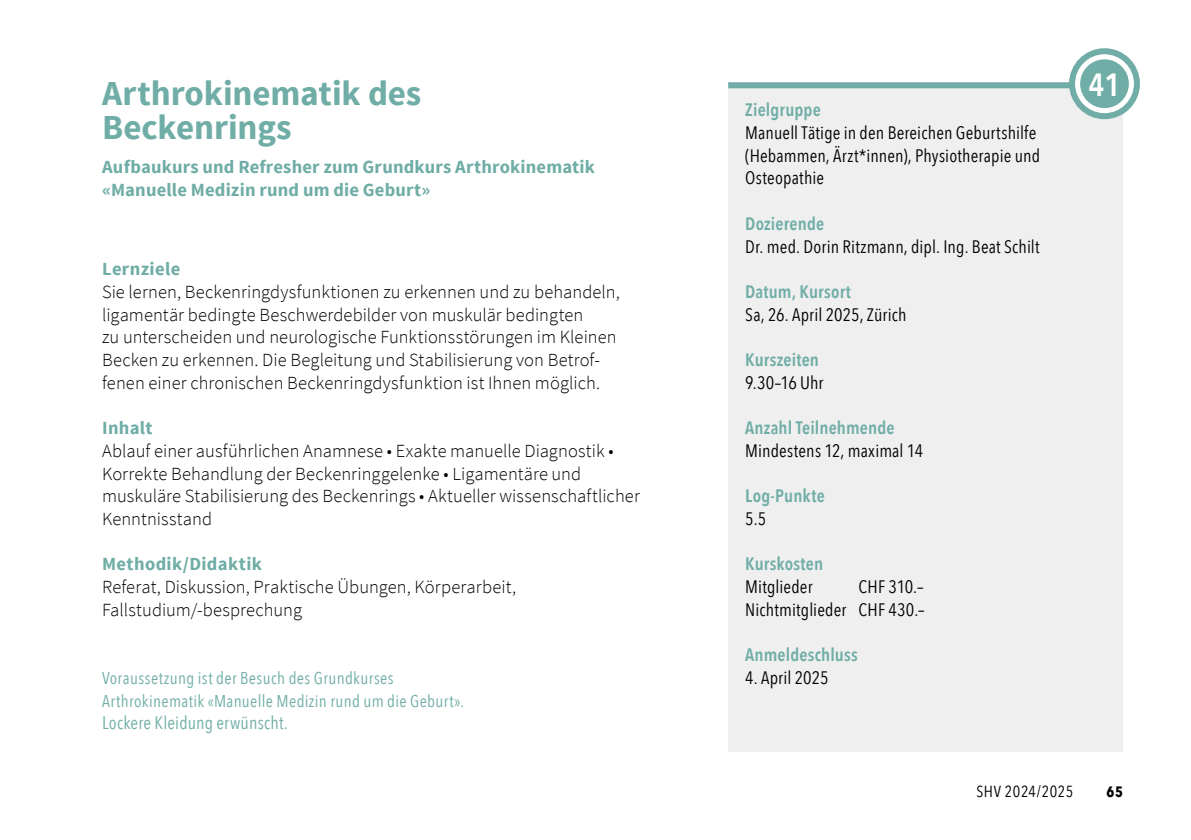
<style>
.page{position:relative;width:1191px;height:840px;background:#fff}
.page>*{position:absolute;margin:0;border:0;box-sizing:border-box;transform-origin:0 0}
.t1{font:700 35px/34px "Source Sans Pro";color:#6fada6}
.t2{font:600 32px "Avenir Next Condensed";color:#fff}
.t3{font:300 18.4px/22.6px "Source Sans Pro";letter-spacing:.005em;color:#000}
.t4{font:700 18.4px/22.6px "Source Sans Pro";letter-spacing:.01em;color:#6fada6}
.t5{font:18px/22.6px "Avenir Next Condensed";letter-spacing:.01em;color:#000}
.t6{font:600 18px "Avenir Next Condensed";letter-spacing:.01em;color:#6fada6}
.t7{font:18px "Avenir Next Condensed";letter-spacing:.01em;color:#6fada6}
.t8{font:17px/22.6px "Avenir Next Condensed";letter-spacing:.02em;color:#6fada6}
.t9{font:16px "Avenir Next Condensed";letter-spacing:.03em;color:#000}
.t10{font:700 15px "Avenir Next Condensed";color:#000}
</style>
<div class="page">
<div style="left:728px;top:82px;width:395px;height:669px;background:#efefef"></div>
<div style="left:728px;top:82px;width:361px;height:6px;background:#6fada6"></div>
<svg style="left:1072px;top:51px;width:65px;height:65px"></svg>
<div style="left:1069px;top:48px;width:71px;height:71px;border:6px solid #6fada6;border-radius:50%"></div>
<div style="left:1080px;top:59px;width:48px;height:49px;background:#6fada6;border-radius:50%"></div>
<h1 class="t1" style="left:102px;top:78px;width:321px">Arthrokinematik des<br>Beckenrings</h1>
<p class="t4" style="left:102px;top:156px;width:494px">Aufbaukurs und Refresher zum Grundkurs Arthrokinematik «Manuelle Medizin rund um die Geburt»</p>
<p class="t4" style="left:102px;top:258px;width:80px">Lernziele</p>
<p class="t3" style="left:102px;top:280px;width:519px">Sie lernen, Beckenringdysfunktionen zu erkennen und zu behandeln, ligamentär bedingte Beschwerdebilder von muskulär bedingten<br>zu -unterscheiden und neurologische Funktionsstörungen im Kleinen Becken zu erkennen. Die Begleitung und Stabilisierung von Betrof&shy;fenen -einer chronischen Beckenringdysfunktion ist Ihnen möglich.</p>
<p class="t4" style="left:102px;top:417px;width:52px">Inhalt</p>
<p class="t3" style="left:102px;top:439px;width:539px">Ablauf einer ausführlichen Anamnese • Exakte manuelle Diagnostik • Korrekte Behandlung der Beckenringgelenke • Ligamentäre und muskuläre Stabilisierung des Beckenrings • Aktueller wissenschaftlicher Kenntnisstand</p>
<p class="t4" style="left:102px;top:553px;width:161px">Methodik/Didaktik</p>
<p class="t3" style="left:102px;top:575px;width:415px">Referat, Diskussion, Praktische Übungen, Körperarbeit,<br>Fallstudium/-besprechung</p>
<p class="t8" style="left:102px;top:665px;width:363px">Voraussetzung ist der Besuch des Grundkurses<br>Arthrokinematik «Manuelle Medizin rund um die Geburt».</p>
<p class="t7" style="left:102px;top:707px;width:187px">Lockere Kleidung erwünscht.</p>
<p class="t6" style="left:745px;top:94px;width:77px">Zielgruppe</p>
<p class="t5" style="left:745px;top:120px;width:296px">Manuell Tätige in den Bereichen Geburtshilfe (Hebammen, Ärzt*innen), Physiotherapie und<br>Osteopathie</p>
<p class="t6" style="left:745px;top:208px;width:80px">Dozierende</p>
<p class="t5" style="left:745px;top:234px;width:296px">Dr. med. Dorin Ritzmann, dipl. Ing. Beat Schilt</p>
<p class="t6" style="left:745px;top:276px;width:107px">Datum, Kursort</p>
<p class="t5" style="left:745px;top:302px;width:163px">Sa, 26. April 2025, Zürich</p>
<p class="t6" style="left:745px;top:344px;width:75px">Kurszeiten</p>
<p class="t5" style="left:745px;top:370px;width:80px">9.30–16 Uhr</p>
<p class="t6" style="left:745px;top:412px;width:151px">Anzahl Teilnehmende</p>
<p class="t5" style="left:745px;top:438px;width:179px">Mindestens 12, maximal 14</p>
<p class="t6" style="left:745px;top:480px;width:81px">Log-Punkte</p>
<p class="t5" style="left:745px;top:506px;width:23px">5.5</p>
<p class="t6" style="left:745px;top:548px;width:79px">Kurskosten</p>
<p class="t5" style="left:745px;top:574px;width:69px">Mitglieder</p>
<p class="t5" style="left:745px;top:574px;width:181px;text-align:right">CHF 310.–<br>Nichtmitglieder CHF 430.–</p>
<p class="t6" style="left:745px;top:639px;width:114px">Anmeldeschluss</p>
<p class="t5" style="left:745px;top:665px;width:85px">4. April 2025</p>
<h2 class="t2" style="left:1088px;top:57px;width:33px">41</h2>
<p class="t9" style="left:976px;top:777px;width:98px">SHV 2024/2025</p>
<p class="t10" style="left:1106px;top:782px;width:18px">65</p>
</div>
